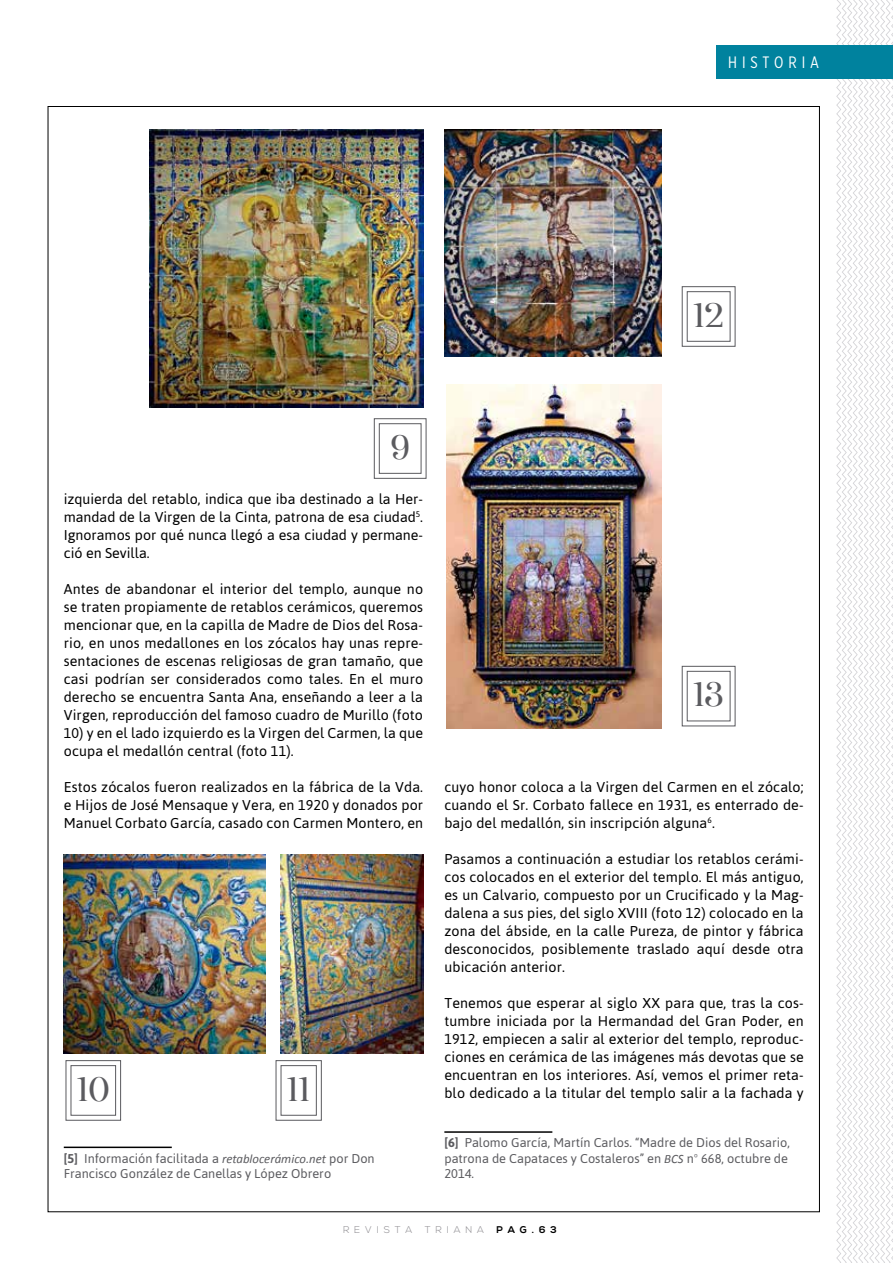
<style>
.page{position:relative;width:893px;height:1263px;background:#fff}
.page>*{position:absolute;margin:0;border:0;box-sizing:border-box;transform-origin:0 0}
.t1{font:33px "Afterglow";color:#5b5b5f}
.t2{font:16.5px "Gotham X Narrow";letter-spacing:.3em;color:#fff}
.t3{font:14.25px/18px "Asap";letter-spacing:.01em;color:#000;text-align:justify}
.t4{font:12.75px/15.3px "Asap";color:#5b5b5f}
.t5{font:300 9.75px "Nexa";letter-spacing:.5em;color:#89878c}
.t6{font:700 9.75px "Nexa";color:#000}
.s1{font-weight:700}
.s2{font-family:"Calibri";font-style:italic}
</style>
<div class="page">
<svg style="left:836px;top:0;width:57px;height:1263px"></svg>
<div style="left:716px;top:46px;width:177px;height:33px;background:#00829e"></div>
<hr style="left:64px;top:1146px;width:108px;height:2px;background:#000">
<hr style="left:444px;top:1131px;width:108px;height:2px;background:#000">
<img style="left:150px;top:130px;width:273px;height:278px">
<img style="left:64px;top:855px;width:201px;height:198px">
<img style="left:280px;top:855px;width:143px;height:198px">
<img style="left:444px;top:130px;width:218px;height:227px">
<svg style="left:373px;top:418px;width:54px;height:61px"></svg>
<div style="left:379px;top:423px;width:43px;height:51px;border:1px solid #5b5b5f"></div>
<svg style="left:65px;top:1060px;width:57px;height:61px"></svg>
<div style="left:70px;top:1065px;width:46px;height:51px;border:1px solid #5b5b5f"></div>
<svg style="left:275px;top:1060px;width:47px;height:61px"></svg>
<div style="left:281px;top:1065px;width:36px;height:51px;border:1px solid #5b5b5f"></div>
<svg style="left:681px;top:286px;width:55px;height:61px"></svg>
<div style="left:687px;top:291px;width:44px;height:51px;border:1px solid #5b5b5f"></div>
<svg style="left:681px;top:665px;width:55px;height:62px"></svg>
<div style="left:687px;top:671px;width:44px;height:50px;border:1px solid #5b5b5f"></div>
<img style="left:446px;top:385px;width:216px;height:344px">
<p class="t2" style="left:728px;top:52px;width:92px">HISTORIA</p>
<p class="t1" style="left:693px;top:296px;width:32px">12</p>
<p class="t1" style="left:390px;top:428px;width:21px">9</p>
<p class="t3" style="left:64px;top:490px;width:361px">izquierda del retablo, indica que iba destinado a la Her&shy;mandad de la Virgen de la Cinta, patrona de esa ciudad<sup>5</sup>.<br>Ignoramos por qué nunca llegó a esa ciudad y permane&shy;ció en Sevilla.</p>
<p class="t3" style="left:64px;top:580px;width:361px">Antes de abandonar el interior del templo, aunque no se traten propiamente de retablos cerámicos, queremos mencionar que, en la capilla de Madre de Dios del Rosa&shy;rio, en unos medallones en los zócalos hay unas repre&shy;sentaciones de escenas religiosas de gran tamaño, que casi podrían ser considerados como tales. En el muro derecho se encuentra Santa Ana, enseñando a leer a la Virgen, reproducción del famoso cuadro de Murillo (foto</p>
<p class="t3" style="left:64px;top:724px;width:361px">10) y en el lado izquierdo es la Virgen del Carmen, la que ocupa el medallón central (foto 11).</p>
<p class="t3" style="left:64px;top:778px;width:361px">Estos zócalos fueron realizados en la fábrica de la Vda. e Hijos de José Mensaque y Vera, en 1920 y donados por Manuel Corbato García, casado con Carmen Montero, en</p>
<p class="t1" style="left:77px;top:1070px;width:34px">10</p>
<p class="t1" style="left:287px;top:1070px;width:24px">11</p>
<p class="t4" style="left:64px;top:1150px;width:312px"><span class="s1">[5]</span> Información facilitada a <span class="s2">retablocerámico.net</span> por Don<br>Francisco González de Canellas y López Obrero</p>
<p class="t1" style="left:693px;top:676px;width:32px">13</p>
<p class="t3" style="left:444px;top:778px;width:361px">cuyo honor coloca a la Virgen del Carmen en el zócalo; cuando el Sr. Corbato fallece en 1931, es enterrado de&shy;bajo del medallón, sin inscripción alguna<sup>6</sup>.</p>
<p class="t3" style="left:444px;top:850px;width:361px">Pasamos a continuación a estudiar los retablos cerámi&shy;cos colocados en el exterior del templo. El más antiguo, es un Calvario, compuesto por un Crucificado y la Mag&shy;dalena a sus pies, del siglo XVIII (foto 12) colocado en la zona del ábside, en la calle Pureza, de pintor y fábrica desconocidos, posiblemente traslado aquí desde otra ubicación anterior.</p>
<p class="t3" style="left:444px;top:994px;width:361px">Tenemos que esperar al siglo XX para que, tras la cos&shy;tumbre iniciada por la Hermandad del Gran Poder, en 1912, empiecen a salir al exterior del templo, reproduc&shy;ciones en cerámica de las imágenes más devotas que se encuentran en los interiores. Así, vemos el primer reta&shy;blo dedicado a la titular del templo salir a la fachada y</p>
<p class="t4" style="left:444px;top:1135px;width:347px"><span class="s1">[6]</span> Palomo García, Martín Carlos. “Madre de Dios del Rosario, patrona de Capataces y Costaleros” en <span class="s2">BCS</span> nº 668, octubre de<br>2014.</p>
<p class="t5" style="left:343px;top:1224px;width:71px">REVISTA</p>
<p class="t5" style="left:425px;top:1224px;width:61px">TRIANA</p>
<p class="t6" style="left:496px;top:1224px;width:62px">PAG.63</p>
</div>
